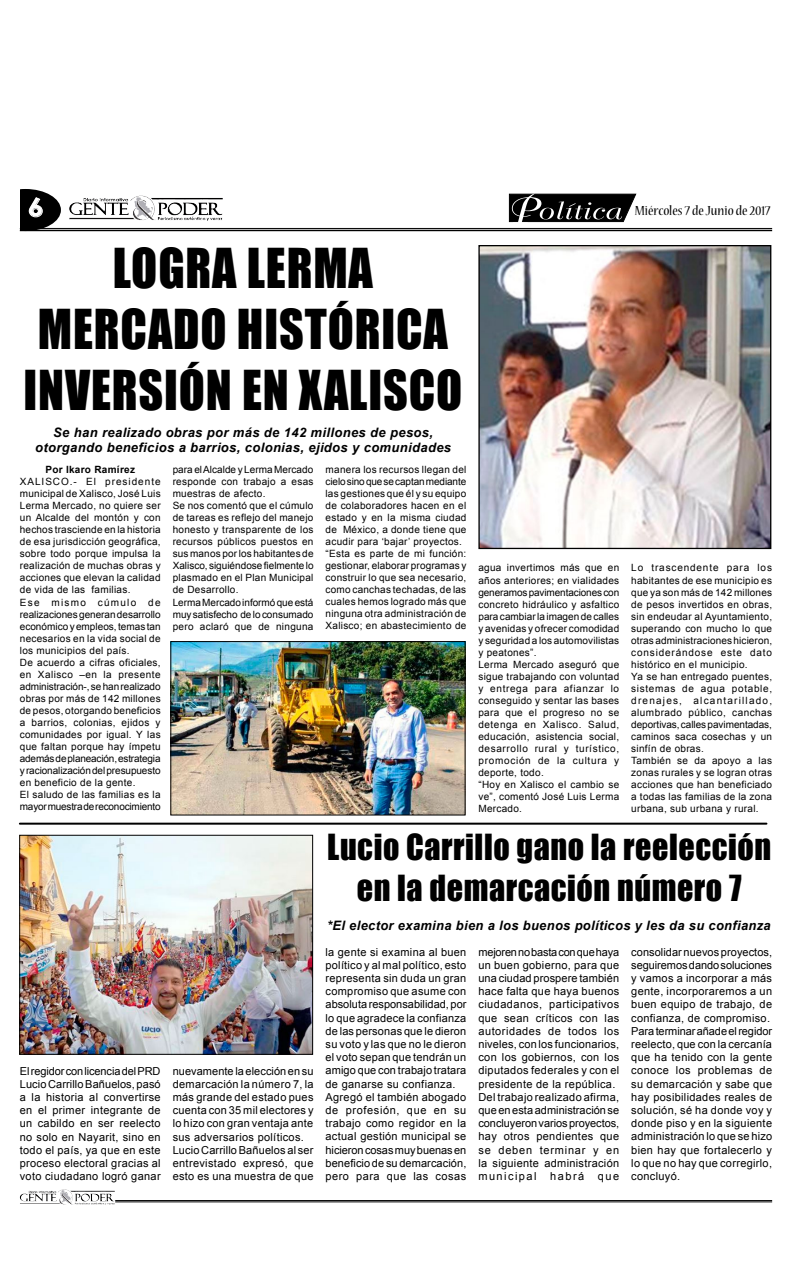
<style>
.page{position:relative;width:792px;height:1276px;background:#fff}
.page>*{position:absolute;margin:0;border:0;box-sizing:border-box;transform-origin:0 0}
.t1{font:50.5px/61px "Impact";letter-spacing:.02em;color:#000;text-align:center;scale:.95 1}
.t2{font:33px/40.5px "Impact";letter-spacing:.02em;color:#000;text-align:center}
.t3{font:700 25.2px "Century Gothic";color:#fff;scale:1.14 1}
.t4{font:condensed 14.6px "Nueva Std";color:#000;scale:1.14 1}
.t5{font:italic 700 13px/15.6px "Arial";letter-spacing:.03em;color:#000;text-align:center}
.t6{font:11px/13.2px "Arial";letter-spacing:.03em;color:#000}
.t7{font:10px/12px "Arial";letter-spacing:.03em;color:#000}
.t8{font:700 10px "Arial";letter-spacing:.03em;color:#000}
</style>
<div class="page">
<hr style="left:115px;top:1200px;width:657px;height:1px;background:#000">
<hr style="left:115px;top:1201px;width:657px;height:1px;background:#000">
<img style="left:130px;top:196px;width:24px;height:20px">
<svg style="left:20px;top:189px;width:41px;height:41px;background:#343434"></svg>
<hr style="left:20px;top:228px;width:752px;height:1px;background:#000">
<hr style="left:20px;top:230px;width:752px;height:1px;background:#000">
<img style="left:58px;top:1189px;width:14px;height:13px">
<svg style="left:508px;top:193px;width:129px;height:30px;background:#3d3d3d"></svg>
<hr style="left:20px;top:822px;width:746px;height:2px;background:#000">
<img style="left:480px;top:247px;width:289px;height:300px">
<div style="left:478px;top:245px;width:293px;height:304px;border:1px solid #000"></div>
<img style="left:21px;top:836px;width:290px;height:216px">
<div style="left:19px;top:834px;width:294px;height:220px;border:1px solid #000"></div>
<img style="left:172px;top:643px;width:292px;height:170px">
<div style="left:170px;top:641px;width:296px;height:174px;border:1px solid #000"></div>
<h3 class="t3" style="left:28px;top:188px;width:16px">6</h3>
<h3 class="t4" style="left:635px;top:203px;width:120px">Miércoles 7 de Junio de 2017</h3>
<h1 class="t1" style="left:24px;top:237px;width:463px">LOGRA LERMA<br>MERCADO HISTÓRICA<br>INVERSIÓN EN XALISCO</h1>
<h3 class="t5" style="left:35px;top:425px;width:417px">Se han realizado obras por más de 142 millones de pesos, otorgando beneficios a barrios, colonias, ejidos y comunidades</h3>
<p class="t8" style="left:46px;top:463px;width:91px">Por Ikaro Ramírez</p>
<p class="t7" style="left:20px;top:476px;width:142px">XALISCO.- El presidente municipal de Xalisco, José Luis<br>Lerma Mercado, no quiere ser un Alcalde del montón y con hechos trasciende en la historia de esa jurisdicción geográfica, sobre todo porque impulsa la realización de muchas obras y acciones que elevan la calidad de vida de las familias.<br>Ese mismo cúmulo de realizaciones generan desarrollo económico y empleos, temas tan necesarios en la vida social de los municipios del país.<br>De acuerdo a cifras oficiales, en Xalisco –en la presente administración-, se han realizado obras por más de 142 millones de pesos, otorgando beneficios a barrios, colonias, ejidos y comunidades por igual. Y las que faltan porque hay ímpetu además de planeación, estrategia y racionalización del presupuesto en beneficio de la gente.<br>El saludo de las familias es la mayor muestra de reconocimiento</p>
<p class="t7" style="left:173px;top:464px;width:142px">para el Alcalde y Lerma Mercado responde con trabajo a esas muestras de afecto.<br>Se nos comentó que el cúmulo de tareas es reflejo del manejo honesto y transparente de los recursos públicos puestos en sus manos por los habitantes de<br>Xalisco, siguiéndose fielmente lo plasmado en el Plan Municipal de Desarrollo.<br>Lerma Mercado informó que está muy satisfecho de lo consumado pero aclaró que de ninguna</p>
<p class="t7" style="left:326px;top:464px;width:142px">manera los recursos llegan del cielo sino que se captan mediante las gestiones que él y su equipo de colaboradores hacen en el estado y en la misma ciudad de México, a donde tiene que acudir para ‘bajar’ proyectos. “Esta es parte de mi función: gestionar, elaborar programas y construir lo que sea necesario, como canchas techadas, de las cuales hemos logrado más que ninguna otra administración de<br>Xalisco; en abastecimiento de</p>
<p class="t7" style="left:478px;top:562px;width:142px">agua invertimos más que en años anteriores; en vialidades generamos pavimentaciones con concreto hidráulico y asfaltico para cambiar la imagen de calles y avenidas y ofrecer comodidad y seguridad a los automovilistas y peatones”.<br>Lerma Mercado aseguró que sigue trabajando con voluntad y entrega para afianzar lo conseguido y sentar las bases para que el progreso no se detenga en Xalisco. Salud, educación, asistencia social, desarrollo rural y turístico, promoción de la cultura y deporte, todo.<br>“Hoy en Xalisco el cambio se ve”, comentó José Luis Lerma<br>Mercado.</p>
<p class="t7" style="left:631px;top:562px;width:142px">Lo trascendente para los habitantes de ese municipio es que ya son más de 142 millones de pesos invertidos en obras, sin endeudar al Ayuntamiento, superando con mucho lo que otras administraciones hicieron, considerándose este dato histórico en el municipio.<br>Ya se han entregado puentes, sistemas de agua potable, drenajes, alcantarillado, alumbrado público, canchas deportivas, calles pavimentadas, caminos saca cosechas y un sinfín de obras.<br>También se da apoyo a las zonas rurales y se logran otras acciones que han beneficiado a todas las familias de la zona urbana, sub urbana y rural.</p>
<h2 class="t2" style="left:327px;top:826px;width:445px">Lucio Carrillo gano la reelección en la demarcación número 7</h2>
<p class="t6" style="left:20px;top:1064px;width:142px;text-align:justify">El regidor con licencia del PRD Lucio Carrillo Bañuelos, pasó a la historia al convertirse en el primer integrante de un cabildo en ser reelecto no solo en Nayarit, sino en todo el país, ya que en este proceso electoral gracias al voto ciudadano logró ganar</p>
<p class="t6" style="left:173px;top:1064px;width:142px">nuevamente la elección en su demarcación la número 7, la más grande del estado pues cuenta con 35 mil electores y lo hizo con gran ventaja ante sus adversarios políticos.<br>Lucio Carrillo Bañuelos al ser entrevistado expresó, que esto es una muestra de que</p>
<h3 class="t5" style="left:327px;top:918px;width:445px">*El elector examina bien a los buenos políticos y les da su confianza</h3>
<p class="t6" style="left:326px;top:945px;width:142px">la gente si examina al buen político y al mal político, esto representa sin duda un gran compromiso que asume con absoluta responsabilidad, por lo que agradece la confianza de las personas que le dieron su voto y las que no le dieron el voto sepan que tendrán un amigo que con trabajo tratara de ganarse su confianza.<br>Agregó el también abogado de profesión, que en su trabajo como regidor en la actual gestión municipal se hicieron cosas muy buenas en beneficio de su demarcación, pero para que las cosas</p>
<p class="t6" style="left:478px;top:945px;width:142px">mejoren no basta con que haya un buen gobierno, para que una ciudad prospere también hace falta que haya buenos ciudadanos, participativos que sean críticos con las autoridades de todos los niveles, con los funcionarios, con los gobiernos, con los diputados federales y con el presidente de la república.<br>Del trabajo realizado afirma, que en esta administración se concluyeron varios proyectos, hay otros pendientes que se deben terminar y en la siguiente administración municipal habrá que</p>
<p class="t6" style="left:631px;top:945px;width:142px">consolidar nuevos proyectos, seguiremos dando soluciones y vamos a incorporar a más gente, incorporaremos a un buen equipo de trabajo, de confianza, de compromiso.<br>Para terminar añade el regidor reelecto, que con la cercanía que ha tenido con la gente conoce los problemas de su demarcación y sabe que hay posibilidades reales de solución, sé ha donde voy y donde piso y en la siguiente administración lo que se hizo bien hay que fortalecerlo y lo que no hay que corregirlo, concluyó.</p>
</div>
